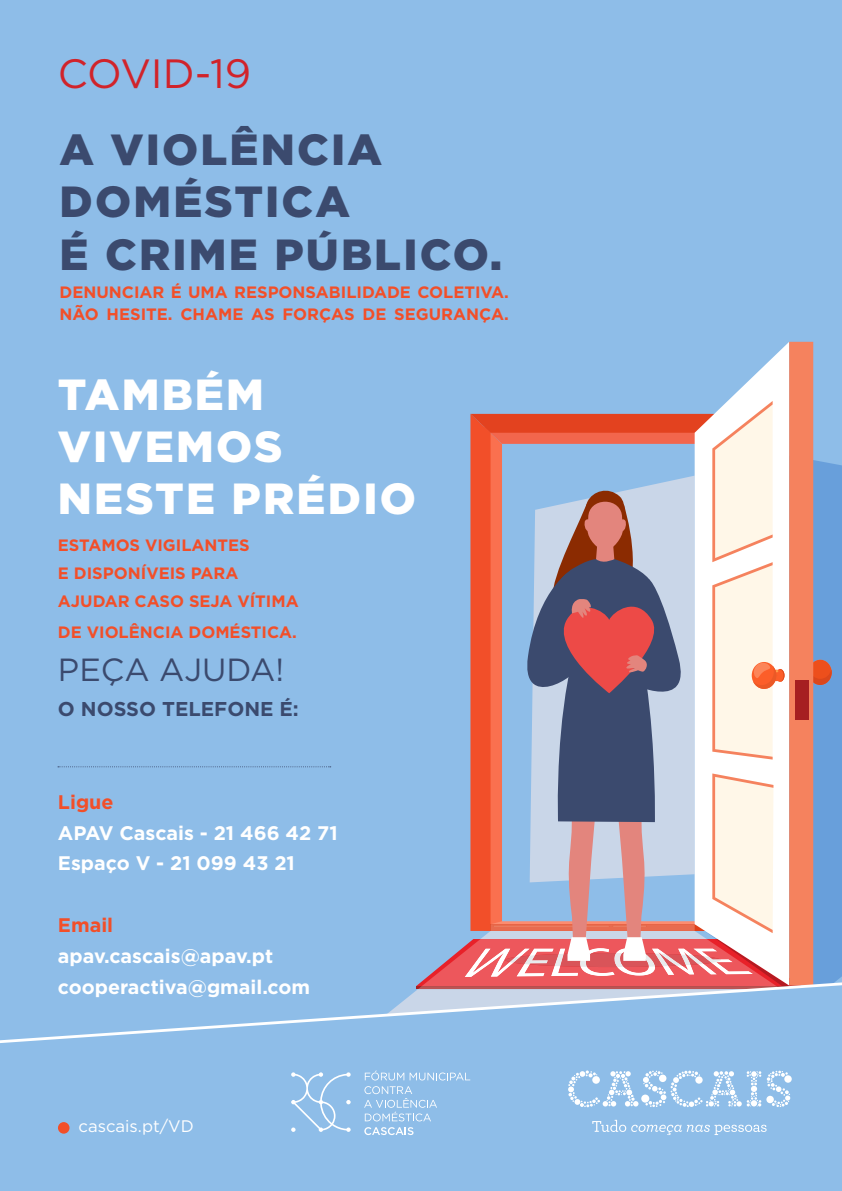
<style>
.page{position:relative;width:842px;height:1191px;background:#8ebde8}
.page>*{position:absolute;margin:0;border:0;box-sizing:border-box;transform-origin:0 0}
.t1{font:900 43.5px/52.2px "Gotham";letter-spacing:.05em;color:#3b4a6e}
.t2{font:900 43.5px "Gotham";letter-spacing:.05em;color:#fff}
.t3{font:40.9px "Gotham";color:#d1232a}
.t4{font:32px "Gotham";color:#3b4a6e}
.t5{font:700 20px "Gotham";color:#3b4a6e}
.t6{font:700 19.6px "Gotham";color:#fff}
.t7{font:700 19.6px "Gotham";color:#f24f29}
.t8{font:16.7px "Gotham";color:#fff}
.t9{font:700 16.5px "Gotham";color:#f24f29}
</style>
<div class="page">
<div style="left:833px;top:464px;width:9px;height:515px;background:#689fdb"></div>
<svg style="left:728px;top:342px;width:61px;height:59px"></svg>
<div style="left:789px;top:342px;width:24px;height:643px;background:#f5825e"></div>
<svg style="left:425px;top:401px;width:408px;height:578px"></svg>
<svg style="left:0;top:979px;width:842px;height:155px"></svg>
<svg style="left:592px;top:1119px;width:175px;height:16px"></svg>
<svg style="left:568px;top:1070px;width:224px;height:37px"></svg>
<div style="left:58px;top:1122px;width:12px;height:11px;background:#f24f29;border-radius:50%"></div>
<svg style="left:58px;top:766px;width:273px;height:1px"></svg>
<svg style="left:291px;top:1072px;width:60px;height:59px"></svg>
<svg style="left:365px;top:1070px;width:39px;height:10px"></svg>
<svg style="left:410px;top:1072px;width:60px;height:8px"></svg>
<svg style="left:364px;top:1086px;width:73px;height:35px"></svg>
<svg style="left:364px;top:1127px;width:49px;height:8px"></svg>
<p class="t3" style="left:58px;top:47px;width:195px">COVID-19</p>
<p class="t1" style="left:60px;top:123px;width:324px">A VIOLÊNCIA<br>DOMÉSTICA</p>
<p class="t1" style="left:60px;top:228px;width:444px">É CRIME PÚBLICO.</p>
<p class="t9" style="left:60px;top:281px;width:451px">DENUNCIAR É UMA RESPONSABILIDADE COLETIVA.</p>
<p class="t9" style="left:60px;top:303px;width:451px">NÃO HESITE. CHAME AS FORÇAS DE SEGURANÇA.</p>
<p class="t2" style="left:58px;top:364px;width:208px">TAMBÉM</p>
<p class="t2" style="left:58px;top:416px;width:226px">VIVEMOS</p>
<p class="t2" style="left:58px;top:469px;width:359px">NESTE PRÉDIO</p>
<p class="t9" style="left:58px;top:534px;width:193px">ESTAMOS VIGILANTES</p>
<p class="t9" style="left:58px;top:562px;width:182px">E DISPONÍVEIS PARA</p>
<p class="t9" style="left:58px;top:590px;width:242px">AJUDAR CASO SEJA VÍTIMA</p>
<p class="t9" style="left:58px;top:621px;width:241px">DE VIOLÊNCIA DOMÉSTICA.</p>
<p class="t4" style="left:58px;top:649px;width:228px">PEÇA AJUDA!</p>
<p class="t5" style="left:58px;top:696px;width:242px">O NOSSO TELEFONE É:</p>
<p class="t7" style="left:58px;top:788px;width:57px">Ligue</p>
<p class="t6" style="left:58px;top:819px;width:281px">APAV Cascais - 21 466 42 71</p>
<p class="t6" style="left:58px;top:850px;width:238px">Espaço V - 21 099 43 21</p>
<p class="t7" style="left:58px;top:912px;width:57px">Email</p>
<p class="t6" style="left:58px;top:943px;width:217px">apav.cascais@apav.pt</p>
<p class="t6" style="left:58px;top:974px;width:254px">cooperactiva@gmail.com</p>
<p class="t8" style="left:79px;top:1115px;width:117px">cascais.pt/VD</p>
</div>
